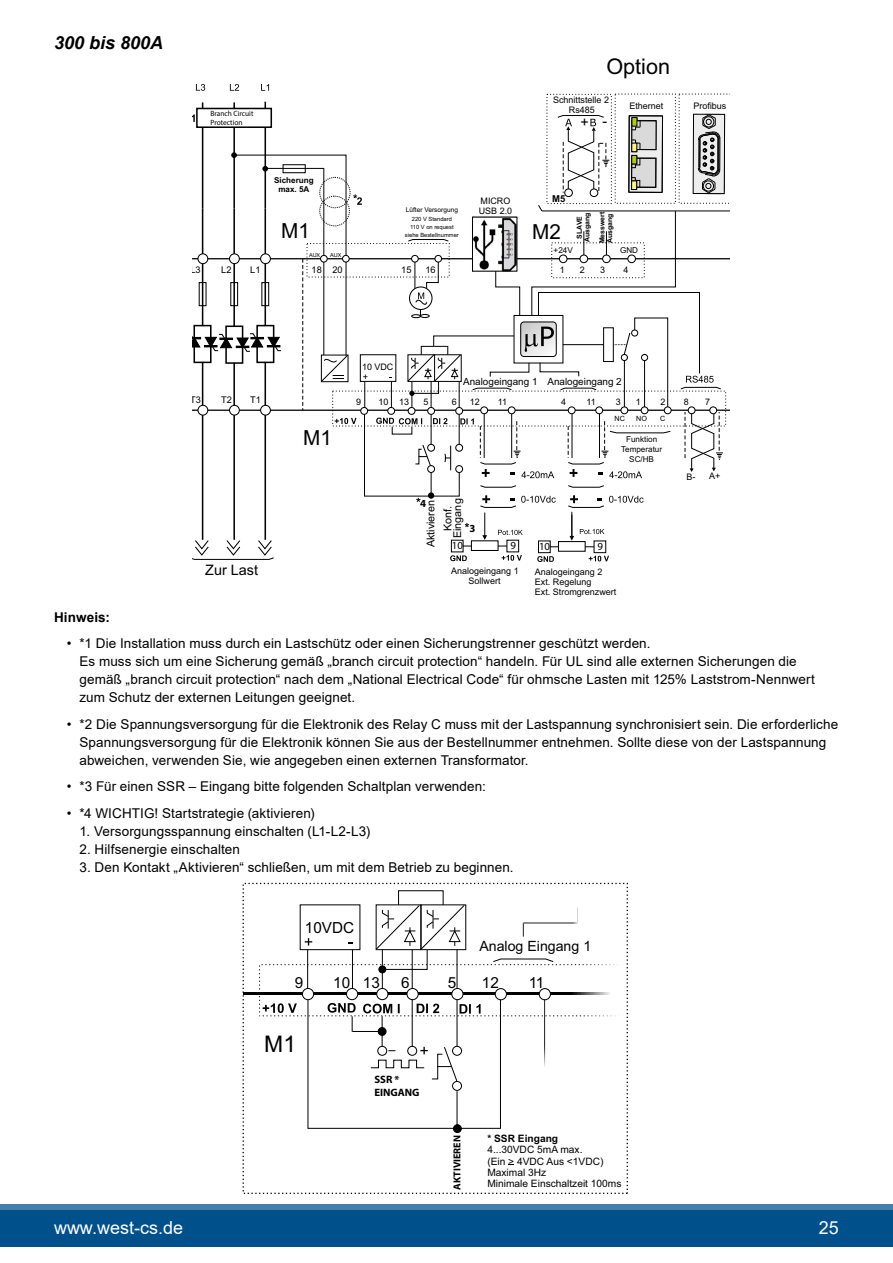
<style>
.page{position:relative;width:893px;height:1263px;background:#fff}
.page>*{position:absolute;margin:0;border:0;box-sizing:border-box;transform-origin:0 0}
.t1{font:22.95px "Arial";color:#000}
.t2{font:21.6px "Arial";color:#000}
.t3{font:20.7px "Arial";color:#000}
.t4{font:18px "Arial";color:#fff}
.t5{font:italic 700 18px "Arial";color:#000}
.t6{font:15.3px "Arial";color:#000}
.t7{font:14.4px "Arial";color:#000}
.t8{font:14.1px "Arial";color:#000}
.t9{font:13.5px/18px "Arial";letter-spacing:.005em;color:#000}
.t10{font:700 13.5px "Arial";letter-spacing:.01em;color:#000}
.t11{font:10.8px "Arial";color:#000}
.t12{font:10.8px "Myriad Pro";color:#000}
.t13{font:700 10.8px "Myriad Pro";color:#000}
.t14{font:700 10.65px/13.5px "Myriad Pro";color:#000}
.t15{font:10.2px/11.4px "Arial";color:#000}
.t16{font:700 10.2px "Arial";color:#000}
.t17{font:700 10.05px "Myriad Pro";color:#000}
.t18{font:9.9px "Arial";color:#000}
.t19{font:700 9.6px "Arial";color:#000}
.t20{font:9.15px "Arial";color:#000}
.t21{font:9px/10.1px "Arial";color:#000}
.t22{font:8.1px/10.1px "Arial";color:#000;text-align:center}
.t23{font:700 8.1px/9px "Arial";color:#000;text-align:center}
.t24{font:7.65px/8.9px "Myriad Pro";color:#000}
.t25{font:7.2px "Arial";color:#000}
.t26{font:700 6.9px/7.6px "Arial";color:#000;text-align:center}
.t27{font:6.6px "Arial";color:#000}
.t28{font:5.7px/8.2px "Arial";color:#000;text-align:center}
.t29{font:5.55px "Arial";color:#000}
</style>
<div class="page">
<svg style="left:0;top:1204px;width:893px;height:7px;background:#3b79a6"></svg>
<div style="left:0;top:1211px;width:893px;height:36px;background:#00508c"></div>
<svg style="left:245px;top:993px;width:364px;height:2px"></svg>
<svg style="left:544px;top:1000px;width:1px;height:67px"></svg>
<div style="left:495px;top:988px;width:11px;height:12px;background:#fff;border-radius:50%"></div>
<div style="left:495px;top:988px;width:12px;height:12px;border:1px solid #000;border-radius:50%"></div>
<hr style="left:412px;top:950px;width:1px;height:97px;background:#000">
<hr style="left:457px;top:950px;width:1px;height:97px;background:#000">
<div style="left:453px;top:1125px;width:8px;height:7px;background:#000;border-radius:50%"></div>
<div style="left:453px;top:1125px;width:8px;height:7px;border:1px solid #000;border-radius:50%"></div>
<div style="left:407px;top:988px;width:12px;height:12px;border:1px solid #000;border-radius:50%"></div>
<div style="left:451px;top:988px;width:12px;height:12px;border:1px solid #000;border-radius:50%"></div>
<hr style="left:352px;top:950px;width:1px;height:44px;background:#000">
<div style="left:346px;top:988px;width:12px;height:12px;background:#fff;border-radius:50%"></div>
<div style="left:346px;top:988px;width:12px;height:12px;border:1px solid #000;border-radius:50%"></div>
<hr style="left:307px;top:950px;width:1px;height:44px;background:#000">
<div style="left:302px;top:988px;width:12px;height:12px;background:#fff;border-radius:50%"></div>
<div style="left:302px;top:988px;width:12px;height:12px;border:1px solid #000;border-radius:50%"></div>
<hr style="left:382px;top:950px;width:1px;height:44px;background:#000">
<div style="left:539px;top:988px;width:11px;height:12px;background:#fff;border-radius:50%"></div>
<div style="left:539px;top:988px;width:12px;height:12px;border:1px solid #000;border-radius:50%"></div>
<div style="left:376px;top:988px;width:12px;height:12px;border:1px solid #000;border-radius:50%"></div>
<div style="left:379px;top:966px;width:7px;height:7px;background:#000;border-radius:50%"></div>
<div style="left:379px;top:966px;width:7px;height:7px;border:1px solid #000;border-radius:50%"></div>
<svg style="left:263px;top:1003px;width:34px;height:10px"></svg>
<svg style="left:305px;top:904px;width:313px;height:66px"></svg>
<svg style="left:307px;top:992px;width:194px;height:137px"></svg>
<hr style="left:352px;top:1031px;width:30px;height:1px;background:#000">
<div style="left:378px;top:1027px;width:8px;height:8px;background:#000;border-radius:50%"></div>
<div style="left:378px;top:1027px;width:8px;height:8px;border:1px solid #000;border-radius:50%"></div>
<svg style="left:193px;top:84px;width:536px;height:478px"></svg>
<h3 class="t5" style="left:54px;top:31px;width:111px">300 bis 800A</h3>
<h2 class="t2" style="left:606px;top:52px;width:65px">Option</h2>
<p class="t24" style="left:211px;top:109px;width:44px">Branch Circuit<br>Protection</p>
<p class="t21" style="left:553px;top:95px;width:58px">Schnittstelle 2</p>
<p class="t21" style="left:569px;top:105px;width:27px">Rs485</p>
<p class="t8" style="left:581px;top:112px;width:28px">+ -</p>
<p class="t21" style="left:629px;top:101px;width:36px">Ethernet</p>
<p class="t21" style="left:693px;top:101px;width:35px">Profibus</p>
<p class="t23" style="left:274px;top:176px;width:41px">Sicherung max. 5A</p>
<h3 class="t3" style="left:281px;top:216px;width:30px">M1</h3>
<p class="t27" style="left:406px;top:205px;width:54px">Lüfter Versorgung</p>
<p class="t28" style="left:405px;top:214px;width:55px">220 V Standard<br>110 V on request siehe Bestellnummer</p>
<p class="t21" style="left:479px;top:196px;width:35px">MICRO<br>USB 2.0</p>
<p class="t19" style="left:552px;top:191px;width:15px">M5</p>
<h3 class="t3" style="left:532px;top:218px;width:30px">M2</h3>
<p class="t26" style="left:576px;top:242px;width:31px;rotate:-90deg">SLAVE<br>Ausgang</p>
<p class="t26" style="left:598px;top:243px;width:33px;text-align:left;rotate:-90deg">Messwert<br>Ausgang</p>
<p class="t29" style="left:309px;top:251px;width:13px">AUX</p>
<p class="t29" style="left:330px;top:251px;width:13px">AUX</p>
<p class="t20" style="left:190px;top:264px;width:12px">L3</p>
<p class="t20" style="left:221px;top:264px;width:12px">L2</p>
<p class="t20" style="left:250px;top:264px;width:12px">L1</p>
<p class="t20" style="left:312px;top:264px;width:12px">18</p>
<p class="t20" style="left:401px;top:264px;width:12px">15</p>
<p class="t20" style="left:332px;top:264px;width:12px">20</p>
<p class="t20" style="left:425px;top:264px;width:12px">16</p>
<p class="t22" style="left:554px;top:245px;width:21px">+24V</p>
<p class="t22" style="left:620px;top:245px;width:20px">GND</p>
<p class="t21" style="left:560px;top:265px;width:6px">1</p>
<p class="t21" style="left:580px;top:265px;width:6px">2</p>
<p class="t21" style="left:600px;top:265px;width:6px">3</p>
<p class="t21" style="left:623px;top:265px;width:6px">4</p>
<p class="t20" style="left:190px;top:393px;width:12px">T3</p>
<p class="t20" style="left:221px;top:393px;width:12px">T2</p>
<p class="t20" style="left:250px;top:393px;width:12px">T1</p>
<p class="t7" style="left:205px;top:560px;width:54px">Zur Last</p>
<h3 class="t3" style="left:303px;top:423px;width:30px">M1</h3>
<p class="t21" style="left:362px;top:361px;width:33px">10 VDC</p>
<p class="t18" style="left:463px;top:375px;width:160px">Analogeingang 1 Analogeingang 2</p>
<p class="t21" style="left:586px;top:397px;width:11px">11</p>
<p class="t21" style="left:705px;top:397px;width:6px">7</p>
<p class="t21" style="left:356px;top:397px;width:6px">9</p>
<p class="t21" style="left:379px;top:397px;width:32px">10 13</p>
<p class="t21" style="left:423px;top:397px;width:6px">5</p>
<p class="t21" style="left:452px;top:397px;width:6px">6</p>
<p class="t21" style="left:470px;top:397px;width:11px">12</p>
<p class="t21" style="left:498px;top:397px;width:11px">11</p>
<p class="t21" style="left:561px;top:397px;width:6px">4</p>
<p class="t21" style="left:616px;top:397px;width:6px">3</p>
<p class="t21" style="left:636px;top:397px;width:6px">1</p>
<p class="t21" style="left:660px;top:397px;width:6px">2</p>
<p class="t21" style="left:684px;top:397px;width:6px">8</p>
<p class="t25" style="left:614px;top:413px;width:12px">NC</p>
<p class="t25" style="left:636px;top:413px;width:12px">NO</p>
<p class="t25" style="left:660px;top:413px;width:7px">C</p>
<p class="t11" style="left:423px;top:547px;width:49px;rotate:-90deg">Aktivieren</p>
<p class="t11" style="left:450px;top:538px;width:41px;rotate:-90deg">Eingang</p>
<p class="t13" style="left:420px;top:497px;width:7px">4</p>
<p class="t11" style="left:440px;top:531px;width:27px;rotate:-90deg">Konf.</p>
<p class="t13" style="left:470px;top:521px;width:7px">3</p>
<p class="t12" style="left:452px;top:539px;width:13px">10</p>
<p class="t12" style="left:510px;top:539px;width:7px">9</p>
<p class="t12" style="left:539px;top:540px;width:13px">10</p>
<p class="t12" style="left:597px;top:540px;width:7px">9</p>
<p class="t22" style="left:621px;top:434px;width:43px">Funktion<br>Temperatur<br>SC/HB</p>
<p class="t21" style="left:451px;top:566px;width:69px;text-align:center">Analogeingang 1<br>Sollwert</p>
<p class="t21" style="left:535px;top:566px;width:83px">Analogeingang 2<br>Ext. Regelung<br>Ext. Stromgrenzwert</p>
<p class="t21" style="left:686px;top:472px;width:10px">B-</p>
<p class="t21" style="left:709px;top:471px;width:13px">A+</p>
<p class="t10" style="left:54px;top:608px;width:58px">Hinweis:</p>
<p class="t9" style="left:80px;top:635px;width:737px;text-indent:-13px">• *1 Die Installation muss durch ein Lastschütz oder einen Sicherungstrenner geschützt werden.<br>Es muss sich um eine Sicherung gemäß „branch circuit protection“ handeln. Für UL sind alle externen Sicherungen die gemäß „branch circuit protection“ nach dem „National Electrical Code“ für ohmsche Lasten mit 125% Laststrom-Nennwert zum Schutz der externen Leitungen geeignet.</p>
<p class="t9" style="left:80px;top:715px;width:760px;text-indent:-13px">• *2 Die Spannungsversorgung für die Elektronik des Relay C muss mit der Lastspannung synchronisiert sein. Die erforderliche<br>Spannungsversorgung für die Elektronik können Sie aus der Bestellnummer entnehmen. Sollte diese von der Lastspannung abweichen, verwenden Sie, wie angegeben einen externen Transformator.</p>
<p class="t9" style="left:67px;top:778px;width:420px">• *3 Für einen SSR – Eingang bitte folgenden Schaltplan verwenden:</p>
<p class="t9" style="left:67px;top:804px;width:249px">• *4 WICHTIG! Startstrategie (aktivieren)</p>
<p class="t9" style="left:80px;top:822px;width:292px">1. Versorgungsspannung einschalten (L1-L2-L3)</p>
<p class="t9" style="left:80px;top:840px;width:162px">2. Hilfsenergie einschalten</p>
<p class="t9" style="left:80px;top:858px;width:436px">3. Den Kontakt „Aktivieren“ schließen, um mit dem Betrieb zu beginnen.</p>
<p class="t6" style="left:305px;top:917px;width:51px">10VDC</p>
<p class="t8" style="left:479px;top:936px;width:113px">Analog Eingang 1</p>
<p class="t6" style="left:295px;top:972px;width:10px">9</p>
<p class="t6" style="left:333px;top:972px;width:48px">10 13</p>
<p class="t6" style="left:401px;top:972px;width:10px">6</p>
<p class="t6" style="left:448px;top:972px;width:10px">5</p>
<p class="t6" style="left:482px;top:972px;width:18px">12</p>
<p class="t6" style="left:529px;top:972px;width:17px">11</p>
<h1 class="t1" style="left:264px;top:1028px;width:33px">M1</h1>
<p class="t14" style="left:374px;top:1072px;width:47px">SSR *<br>EINGANG</p>
<p class="t17" style="left:450px;top:1190px;width:56px;rotate:-90deg">AKTIVIEREN</p>
<p class="t16" style="left:487px;top:1131px;width:72px">* SSR Eingang</p>
<p class="t15" style="left:487px;top:1144px;width:136px">4...30VDC 5mA max.<br>(Ein &gt; 4VDC Aus &lt;1VDC)<br>Maximal 3Hz<br>Minimale Einschaltzeit 100ms</p>
<h3 class="t4" style="left:54px;top:1215px;width:131px">www.west-cs.de</h3>
<h3 class="t4" style="left:819px;top:1215px;width:22px">25</h3>
</div>
